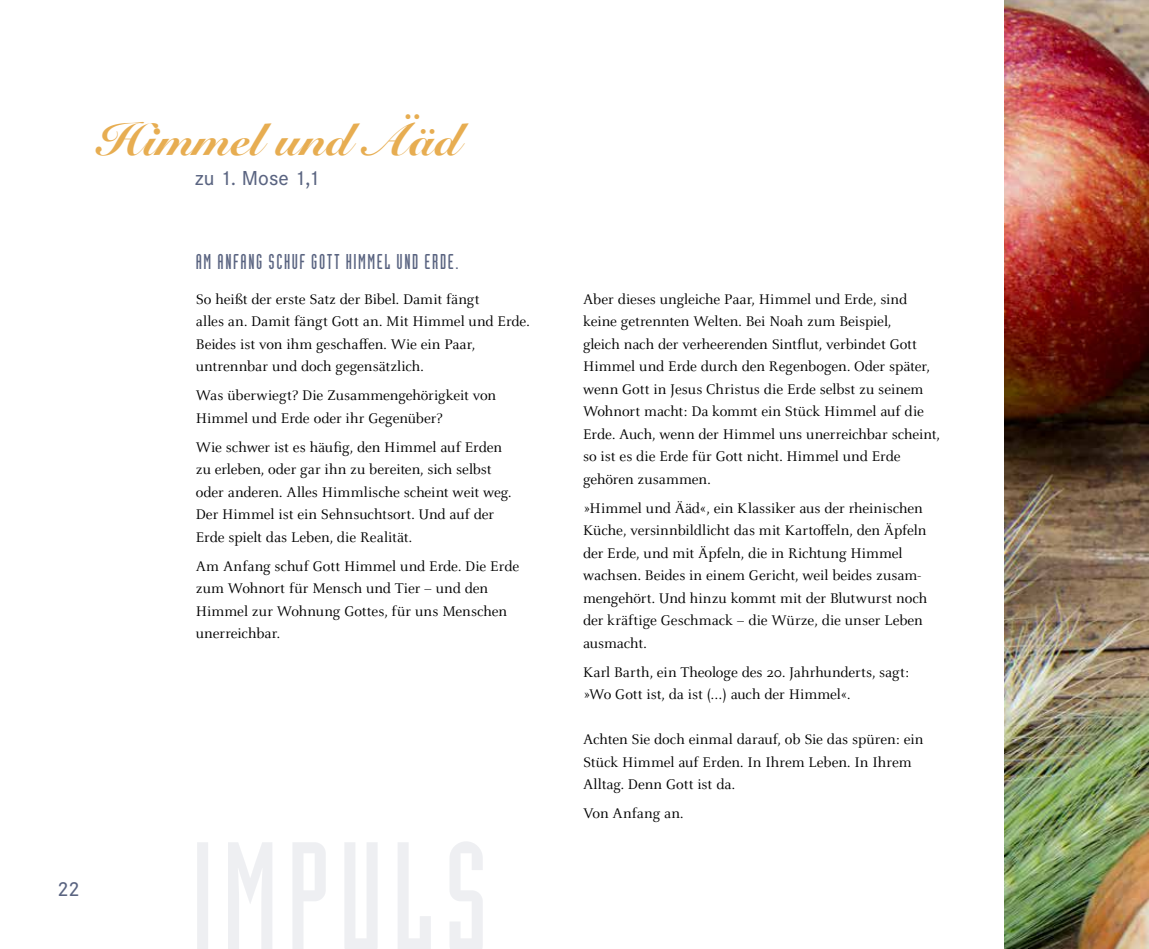
<style>
.page{position:relative;width:1149px;height:949px;background:#fff}
.page>*{position:absolute;margin:0;border:0;box-sizing:border-box;transform-origin:0 0}
.t1{font:900 45px "Snell Roundhand";letter-spacing:.02em;color:#e7ad51}
.t2{font:21px "Industria LT Std Solid";letter-spacing:.075em;color:#5a6481}
.t3{font:500 21px "Corporate S";letter-spacing:.005em;color:#5a6481}
.t4{font:15.3px/22.5px "Celeste OT";letter-spacing:-.005em;color:#000}
</style>
<div class="page">
<img style="left:1004px;top:0;width:144px;height:948px">
<svg style="left:197px;top:841px;width:285px;height:107px"></svg>
<h1 class="t1" style="left:97px;top:113px;width:364px">Himmel und Ääd</h1>
<h2 class="t3" style="left:195px;top:166px;width:126px">zu 1. Mose 1,1</h2>
<h2 class="t2" style="left:196px;top:249px;width:264px">AM ANFANG SCHUF GOTT HIMMEL UND ERDE.</h2>
<p class="t4" style="left:196px;top:288px;width:335px">So heißt der erste Satz der Bibel. Damit fängt<br>alles an. Damit fängt Gott an. Mit Himmel und Erde.<br>Beides ist von ihm geschaffen. Wie ein Paar, untrennbar und doch gegensätzlich.</p>
<p class="t4" style="left:196px;top:384px;width:302px">Was überwiegt? Die Zusammengehörigkeit von<br>Himmel und Erde oder ihr Gegenüber?</p>
<p class="t4" style="left:196px;top:435px;width:317px">Wie schwer ist es häufig, den Himmel auf Erden zu erleben, oder gar ihn zu bereiten, sich selbst oder anderen. Alles Himmlische scheint weit weg.<br>Der Himmel ist ein Sehnsuchtsort. Und auf der Erde spielt das Leben, die Realität.</p>
<p class="t4" style="left:196px;top:554px;width:325px">Am Anfang schuf Gott Himmel und Erde. Die Erde zum Wohnort für Mensch und Tier – und den Himmel zur Wohnung Gottes, für uns Menschen unerreichbar.</p>
<h2 class="t3" style="left:57px;top:876px;width:24px">22</h2>
<p class="t4" style="left:583px;top:287px;width:358px">Aber dieses ungleiche Paar, Himmel und Erde, sind keine getrennten Welten. Bei Noah zum Beispiel,<br>gleich nach der verheerenden Sintflut, verbindet Gott Himmel und Erde durch den Regenbogen. Oder später, wenn Gott in Jesus Christus die Erde selbst zu seinem Wohnort macht: Da kommt ein Stück Himmel auf die Erde. Auch, wenn der Himmel uns unerreichbar scheint, so ist es die Erde für Gott nicht. Himmel und Erde gehören zusammen.</p>
<p class="t4" style="left:583px;top:496px;width:346px">»Himmel und Ääd«, ein Klassiker aus der rheinischen Küche, versinnbildlicht das mit Kartoffeln, den Äpfeln der Erde, und mit Äpfeln, die in Richtung Himmel wachsen. Beides in einem Gericht, weil beides zusam&shy;mengehört. Und hinzu kommt mit der Blutwurst noch der kräftige Geschmack – die Würze, die unser Leben ausmacht.</p>
<p class="t4" style="left:583px;top:660px;width:327px">Karl Barth, ein Theologe des 20. Jahrhunderts, sagt: »Wo Gott ist, da ist (...) auch der Himmel«.</p>
<p class="t4" style="left:583px;top:728px;width:342px">Achten Sie doch einmal darauf, ob Sie das spüren: ein<br>Stück Himmel auf Erden. In Ihrem Leben. In Ihrem<br>Alltag. Denn Gott ist da.</p>
<p class="t4" style="left:583px;top:801px;width:102px">Von Anfang an.</p>
</div>
